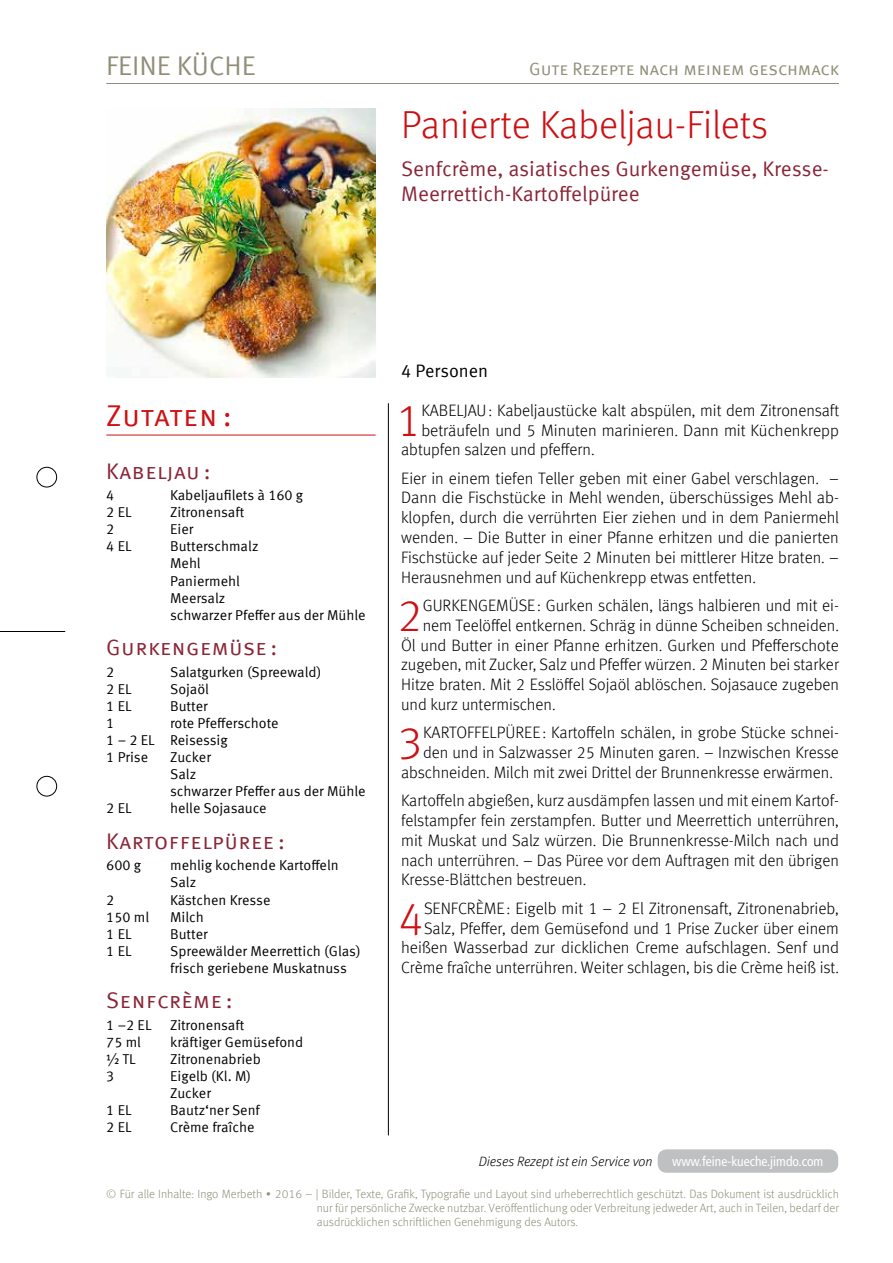
<style>
.page{position:relative;width:893px;height:1263px;background:#fff}
.page>*{position:absolute;margin:0;border:0;box-sizing:border-box;transform-origin:0 0}
.t1{font:300 45.3px "Meta Offc";color:#cd1013}
.t2{font:300 39px "Meta Offc";color:#cd1013}
.t3{font:30px "Meta Sc Offc Norm";letter-spacing:.01em;color:#cd1013}
.t4{font:27px "Meta Sc Offc Norm";color:#918f79}
.t5{font:22.5px "Meta Sc Offc Norm";letter-spacing:.025em;color:#8a2537}
.t6{font:21px/25.2px "Meta Offc Norm";color:#8a2537}
.t7{font:18px "Meta Sc Offc Norm";letter-spacing:-.005em;color:#918f79}
.t8{font:18px "Meta Offc Norm";color:#000}
.t9{font:300 16.5px/19.8px "Meta Offc";color:#000;text-align:justify}
.t10{font:14.25px/17.1px "Meta Offc Norm";color:#000}
.t11{font:italic 300 13.5px "Meta Offc";color:#000}
.t12{font:condensed 13.5px "Frutiger LT Std";color:#fff}
.t13{font:300 12px/14.4px "Meta Offc";color:#918f79;text-align:justify}
</style>
<div class="page">
<hr style="left:106px;top:83px;width:733px;height:1px;background:#918f79">
<div style="left:37px;top:467px;width:20px;height:20px;border:1px solid #000;border-radius:50%"></div>
<div style="left:37px;top:776px;width:20px;height:20px;border:1px solid #000;border-radius:50%"></div>
<hr style="left:0;top:631px;width:65px;height:1px;background:#000">
<div style="left:658px;top:1149px;width:180px;height:24px;background:#bfc0c1;border-radius:9px"></div>
<hr style="left:388px;top:403px;width:1px;height:732px;background:#000">
<hr style="left:106px;top:435px;width:270px;height:1px;background:#cd1013">
<img style="left:106px;top:108px;width:270px;height:270px">
<h3 class="t4" style="left:106px;top:50px;width:151px">FEINE KÜCHE</h3>
<p class="t7" style="left:529px;top:58px;width:311px">Gute Rezepte nach meinem geschmack</p>
<h2 class="t2" style="left:401px;top:102px;width:368px">Panierte Kabeljau-Filets</h2>
<p class="t6" style="left:401px;top:156px;width:429px">Senfcrème, asiatisches Gurkengemüse, Kresse-<br>Meerrettich-Kartoffelpüree</p>
<h3 class="t3" style="left:106px;top:398px;width:127px">Zutaten :</h3>
<h3 class="t5" style="left:106px;top:458px;width:106px">Kabeljau :</h3>
<p class="t10" style="left:106px;top:487px;width:10px">4</p>
<p class="t10" style="left:170px;top:487px;width:135px">Kabeljaufilets à 160 g</p>
<p class="t10" style="left:106px;top:504px;width:27px">2 EL</p>
<p class="t10" style="left:170px;top:504px;width:76px">Zitronensaft</p>
<p class="t10" style="left:106px;top:521px;width:10px">2</p>
<p class="t10" style="left:170px;top:521px;width:25px">Eier</p>
<p class="t10" style="left:106px;top:538px;width:27px">4 EL</p>
<p class="t10" style="left:170px;top:538px;width:197px">Butterschmalz<br>Mehl<br>Paniermehl<br>Meersalz<br>schwarzer Pfeffer aus der Mühle</p>
<h3 class="t5" style="left:106px;top:634px;width:173px">Gurkengemüse :</h3>
<p class="t10" style="left:106px;top:663px;width:10px">2</p>
<p class="t10" style="left:170px;top:663px;width:153px">Salatgurken (Spreewald)</p>
<p class="t10" style="left:106px;top:680px;width:27px">2 EL</p>
<p class="t10" style="left:170px;top:680px;width:40px">Sojaöl</p>
<p class="t10" style="left:106px;top:698px;width:27px">1 EL</p>
<p class="t10" style="left:170px;top:698px;width:39px">Butter</p>
<p class="t10" style="left:106px;top:715px;width:10px">1</p>
<p class="t10" style="left:106px;top:715px;width:174px;text-indent:64px">rote Pfefferschote<br>1 – 2 EL Reisessig<br>1 Prise</p>
<p class="t10" style="left:170px;top:749px;width:197px">Zucker<br>Salz<br>schwarzer Pfeffer aus der Mühle</p>
<p class="t10" style="left:106px;top:800px;width:27px">2 EL</p>
<p class="t10" style="left:170px;top:800px;width:98px">helle Sojasauce</p>
<h3 class="t5" style="left:106px;top:828px;width:180px">Kartoffelpüree :</h3>
<p class="t10" style="left:106px;top:857px;width:36px">600 g</p>
<p class="t10" style="left:170px;top:857px;width:170px">mehlig kochende Kartoffeln<br>Salz</p>
<p class="t10" style="left:106px;top:891px;width:10px">2</p>
<p class="t10" style="left:170px;top:891px;width:102px">Kästchen Kresse</p>
<p class="t10" style="left:106px;top:908px;width:44px">150 ml</p>
<p class="t10" style="left:170px;top:908px;width:35px">Milch</p>
<p class="t10" style="left:106px;top:925px;width:27px">1 EL</p>
<p class="t10" style="left:170px;top:925px;width:39px">Butter</p>
<p class="t10" style="left:106px;top:943px;width:27px">1 EL</p>
<p class="t10" style="left:170px;top:943px;width:192px">Spreewälder Meerrettich (Glas) frisch geriebene Muskatnuss</p>
<h3 class="t5" style="left:106px;top:987px;width:128px">Senfcrème :</h3>
<p class="t10" style="left:106px;top:1017px;width:47px">1 –2 EL</p>
<p class="t10" style="left:170px;top:1017px;width:76px">Zitronensaft</p>
<p class="t10" style="left:106px;top:1034px;width:36px">75 ml</p>
<p class="t10" style="left:170px;top:1034px;width:135px">kräftiger Gemüsefond</p>
<p class="t10" style="left:106px;top:1051px;width:31px">½ TL</p>
<p class="t10" style="left:170px;top:1051px;width:92px">Zitronenabrieb</p>
<p class="t10" style="left:106px;top:1068px;width:10px">3</p>
<p class="t10" style="left:170px;top:1068px;width:83px">Eigelb (Kl. M)<br>Zucker</p>
<p class="t10" style="left:106px;top:1102px;width:27px">1 EL</p>
<p class="t10" style="left:170px;top:1102px;width:91px">Bautz‘ner Senf</p>
<p class="t10" style="left:106px;top:1119px;width:27px">2 EL</p>
<p class="t10" style="left:170px;top:1119px;width:86px">Crème fraîche</p>
<p class="t8" style="left:401px;top:360px;width:89px">4 Personen</p>
<h1 class="t1" style="left:395px;top:394px;width:27px">1</h1>
<p class="t9" style="left:421px;top:400px;width:419px">KABELJAU: Kabeljaustücke kalt abspülen, mit dem Zitronensaft</p>
<p class="t9" style="left:421px;top:420px;width:419px">beträufeln und 5 Minuten marinieren. Dann mit Küchenkrepp</p>
<p class="t9" style="left:401px;top:440px;width:195px">abtupfen salzen und pfeffern.</p>
<p class="t9" style="left:401px;top:468px;width:439px">Eier in einem tiefen Teller geben mit einer Gabel verschlagen. – Dann die Fischstücke in Mehl wenden, überschüssiges Mehl ab&shy;klopfen, durch die verrührten Eier ziehen und in dem Paniermehl wenden. – Die Butter in einer Pfanne erhitzen und die panierten Fischstücke auf jeder Seite 2 Minuten bei mittlerer Hitze braten. – Herausnehmen und auf Küchenkrepp etwas entfetten.</p>
<h1 class="t1" style="left:397px;top:589px;width:27px">2</h1>
<p class="t9" style="left:423px;top:596px;width:418px">GURKENGEMÜSE: Gurken schälen, längs halbieren und mit ei-</p>
<p class="t9" style="left:423px;top:616px;width:418px">nem Teelöffel entkernen. Schräg in dünne Scheiben schneiden.</p>
<p class="t9" style="left:401px;top:635px;width:439px">Öl und Butter in einer Pfanne erhitzen. Gurken und Pfefferschote</p>
<p class="t9" style="left:401px;top:655px;width:439px">zugeben, mit Zucker, Salz und Pfeffer würzen. 2 Minuten bei starker</p>
<p class="t9" style="left:401px;top:675px;width:439px">Hitze braten. Mit 2 Esslöffel Sojaöl ablöschen. Sojasauce zugeben</p>
<p class="t9" style="left:401px;top:695px;width:156px">und kurz untermischen.</p>
<h1 class="t1" style="left:397px;top:717px;width:27px">3</h1>
<p class="t9" style="left:423px;top:723px;width:417px">KARTOFFELPÜREE: Kartoffeln schälen, in grobe Stücke schnei-</p>
<p class="t9" style="left:423px;top:743px;width:417px">den und in Salzwasser 25 Minuten garen. – Inzwischen Kresse</p>
<p class="t9" style="left:401px;top:763px;width:433px">abschneiden. Milch mit zwei Drittel der Brunnenkresse erwärmen.</p>
<p class="t9" style="left:401px;top:791px;width:439px">Kartoffeln abgießen, kurz ausdämpfen lassen und mit einem Kartof&shy;felstampfer fein zerstampfen. Butter und Meerrettich unterrühren, mit Muskat und Salz würzen. Die Brunnenkresse-Milch nach und nach unterrühren. – Das Püree vor dem Auftragen mit den übrigen Kresse-Blättchen bestreuen.</p>
<h1 class="t1" style="left:398px;top:892px;width:27px">4</h1>
<p class="t9" style="left:401px;top:898px;width:439px;text-align:right">SENFCRÈME: Eigelb mit 1 – 2 El Zitronensaft, Zitronenabrieb, Salz, Pfeffer, dem Gemüsefond und 1 Prise Zucker über einem heißen Wasserbad zur dicklichen Creme aufschlagen. Senf und Crème fraîche unterrühren. Weiter schlagen, bis die Crème heiß ist.</p>
<p class="t11" style="left:479px;top:1154px;width:175px">Dieses Rezept ist ein Service von</p>
<p class="t12" style="left:672px;top:1153px;width:153px">www.feine-kueche.jimdo.com</p>
<p class="t13" style="left:317px;top:1186px;width:524px;text-indent:-210px">© Für alle Inhalte: Ingo Merbeth ∙ 2016 – | Bilder, Texte, Grafik, Typografie und Layout sind urheberrechtlich geschützt. Das Dokument ist ausdrücklich nur für persönliche Zwecke nutzbar. Veröffentlichung oder Verbreitung jedweder Art, auch in Teilen, bedarf der ausdrücklichen schriftlichen Genehmigung des Autors.</p>
</div>
